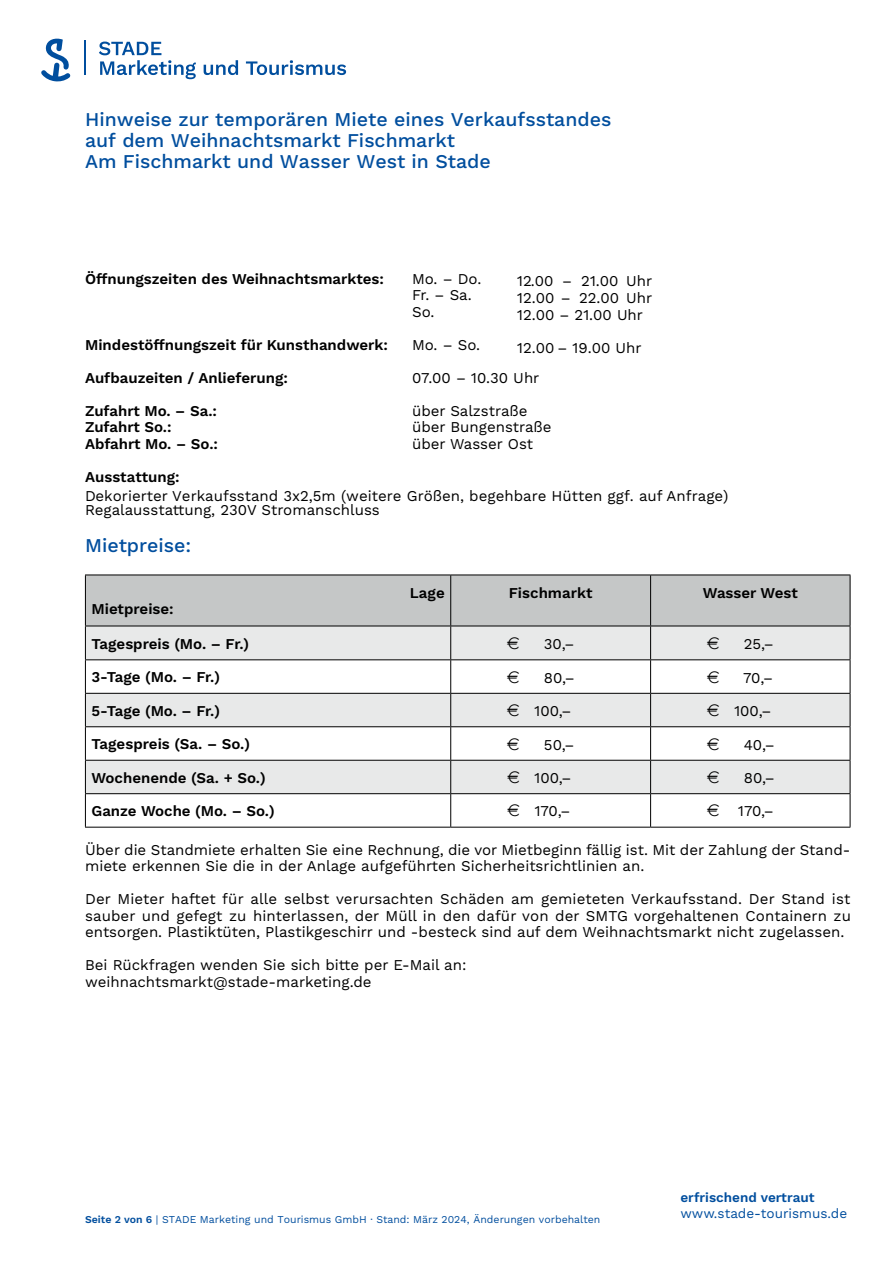
<style>
.page{position:relative;width:893px;height:1263px;background:#fff}
.page>*{position:absolute;margin:0;border:0;box-sizing:border-box;transform-origin:0 0}
.t1{font:500 19.5px/21px "Work Sans";color:#004e9e}
.t2{font:15px/16.5px "Work Sans";color:#000}
.t3{font:600 15px "Work Sans";color:#000}
.t4{font:15px/16.5px "Work Sans";color:#000;text-align:justify}
.t5{font:15px "EURO";color:#000}
.t6{font:13.5px "Work Sans";color:#004e9e}
.t7{font:600 13.5px "Work Sans";color:#004e9e}
.t8{font:10.5px "Work Sans";color:#004e9e}
.s1{font-style:inherit}
.s2{font-weight:600}
.s3{font-family:"EURO"}
</style>
<div class="page">
<svg style="left:41px;top:38px;width:29px;height:44px"></svg>
<svg style="left:99px;top:42px;width:247px;height:37px"></svg>
<hr style="left:84px;top:41px;width:2px;height:34px;background:#004e9e">
<div style="left:86px;top:576px;width:764px;height:50px;background:#c5c7c7"></div>
<svg style="left:86px;top:627px;width:764px;height:166px;fill:#e8e9e9"></svg>
<hr style="left:85px;top:626px;width:1px;height:33px;background:#000">
<hr style="left:450px;top:626px;width:1px;height:33px;background:#000">
<hr style="left:650px;top:626px;width:1px;height:33px;background:#000">
<hr style="left:850px;top:626px;width:1px;height:33px;background:#000">
<hr style="left:85px;top:659px;width:366px;height:1px;background:#000">
<hr style="left:85px;top:660px;width:1px;height:33px;background:#000">
<hr style="left:451px;top:659px;width:200px;height:1px;background:#000">
<hr style="left:450px;top:660px;width:1px;height:33px;background:#000">
<hr style="left:651px;top:659px;width:199px;height:1px;background:#000">
<hr style="left:650px;top:660px;width:1px;height:33px;background:#000">
<hr style="left:850px;top:660px;width:1px;height:33px;background:#000">
<hr style="left:85px;top:693px;width:366px;height:1px;background:#000">
<hr style="left:85px;top:694px;width:1px;height:32px;background:#000">
<hr style="left:451px;top:693px;width:200px;height:1px;background:#000">
<hr style="left:450px;top:694px;width:1px;height:32px;background:#000">
<hr style="left:651px;top:693px;width:199px;height:1px;background:#000">
<hr style="left:650px;top:694px;width:1px;height:32px;background:#000">
<hr style="left:850px;top:694px;width:1px;height:32px;background:#000">
<hr style="left:85px;top:726px;width:366px;height:1px;background:#000">
<hr style="left:85px;top:727px;width:1px;height:33px;background:#000">
<hr style="left:451px;top:726px;width:200px;height:1px;background:#000">
<hr style="left:450px;top:727px;width:1px;height:33px;background:#000">
<hr style="left:651px;top:726px;width:199px;height:1px;background:#000">
<hr style="left:650px;top:727px;width:1px;height:33px;background:#000">
<hr style="left:850px;top:727px;width:1px;height:33px;background:#000">
<hr style="left:85px;top:760px;width:366px;height:1px;background:#000">
<hr style="left:85px;top:761px;width:1px;height:32px;background:#000">
<hr style="left:451px;top:760px;width:200px;height:1px;background:#000">
<hr style="left:450px;top:761px;width:1px;height:32px;background:#000">
<hr style="left:651px;top:760px;width:199px;height:1px;background:#000">
<hr style="left:650px;top:761px;width:1px;height:32px;background:#000">
<hr style="left:850px;top:761px;width:1px;height:32px;background:#000">
<hr style="left:85px;top:793px;width:366px;height:1px;background:#000">
<hr style="left:85px;top:794px;width:1px;height:33px;background:#000">
<hr style="left:451px;top:793px;width:200px;height:1px;background:#000">
<hr style="left:450px;top:794px;width:1px;height:33px;background:#000">
<hr style="left:651px;top:793px;width:199px;height:1px;background:#000">
<hr style="left:650px;top:794px;width:1px;height:33px;background:#000">
<hr style="left:850px;top:794px;width:1px;height:33px;background:#000">
<hr style="left:85px;top:827px;width:366px;height:1px;background:#000">
<hr style="left:451px;top:827px;width:200px;height:1px;background:#000">
<hr style="left:651px;top:827px;width:199px;height:1px;background:#000">
<hr style="left:85px;top:575px;width:366px;height:1px;background:#000">
<hr style="left:85px;top:575px;width:1px;height:51px;background:#000">
<hr style="left:451px;top:575px;width:200px;height:1px;background:#000">
<hr style="left:450px;top:575px;width:1px;height:51px;background:#000">
<hr style="left:651px;top:575px;width:199px;height:1px;background:#000">
<hr style="left:650px;top:575px;width:1px;height:51px;background:#000">
<hr style="left:850px;top:575px;width:1px;height:51px;background:#000">
<hr style="left:85px;top:626px;width:366px;height:1px;background:#000">
<hr style="left:451px;top:626px;width:200px;height:1px;background:#000">
<hr style="left:651px;top:626px;width:199px;height:1px;background:#000">
<h1 class="t1" style="left:85px;top:110px;width:528px">Hinweise zur temporären Miete eines Verkaufsstandes auf dem Weihnachtsmarkt Fischmarkt<br>Am Fischmarkt und Wasser West in Stade</h1>
<p class="t3" style="left:85px;top:270px;width:301px">Öffnungszeiten des Weihnachtsmarktes:</p>
<p class="t2" style="left:412px;top:271px;width:71px">Mo. – Do.<br>Fr. – Sa.<br>So.</p>
<p class="t3" style="left:85px;top:336px;width:305px">Mindestöffnungszeit für Kunsthandwerk:</p>
<p class="t2" style="left:412px;top:337px;width:70px">Mo. – So.</p>
<p class="t4" style="left:517px;top:272px;width:136px">12<span class="s1">.</span>00 <span class="s1">–</span> 21.00 Uhr 12.00 <span class="s1">–</span> 22.00 Uhr 12.00 – 21.00 Uhr</p>
<p class="t4" style="left:517px;top:338px;width:126px">12.00 <span class="s1">–</span> 19.00 Uhr</p>
<p class="t3" style="left:85px;top:369px;width:204px">Aufbauzeiten / Anlieferung:</p>
<p class="t2" style="left:412px;top:370px;width:129px">07.00 – 10.30 Uhr</p>
<p class="t3" style="left:85px;top:402px;width:134px">Zufahrt Mo. – Sa.:</p>
<p class="t2" style="left:412px;top:403px;width:117px">über Salzstraße</p>
<p class="t3" style="left:85px;top:418px;width:88px">Zufahrt So.:</p>
<p class="t2" style="left:412px;top:419px;width:141px">über Bungenstraße</p>
<p class="t3" style="left:85px;top:435px;width:135px">Abfahrt Mo. – So.:</p>
<p class="t2" style="left:412px;top:436px;width:123px">über Wasser Ost</p>
<p class="t2" style="left:85px;top:467px;width:645px;line-height:19.5px"><span class="s2">Ausstattung:<br></span><span class="s1">D</span>ekorierter Verkaufsstand 3x2,5m (weitere Größen, begehbare Hütten ggf. auf Anfrage)</p>
<p class="t2" style="left:85px;top:502px;width:296px">Regalausstattung, 230V Stromanschluss</p>
<h1 class="t1" style="left:85px;top:536px;width:108px">Mietpreise:</h1>
<p class="t3" style="left:410px;top:584px;width:36px">Lage</p>
<p class="t3" style="left:91px;top:601px;width:84px">Mietpreise:</p>
<p class="t3" style="left:509px;top:584px;width:85px">Fischmarkt</p>
<p class="t3" style="left:703px;top:584px;width:96px">Wasser West</p>
<p class="t3" style="left:91px;top:635px;width:159px">Tagespreis (Mo. – Fr.)</p>
<p class="t5" style="left:507px;top:635px;width:14px">2</p>
<p class="t2" style="left:544px;top:636px;width:32px">30,–</p>
<p class="t5" style="left:707px;top:635px;width:14px">2</p>
<p class="t2" style="left:744px;top:636px;width:32px">25,–</p>
<p class="t3" style="left:91px;top:668px;width:130px">3-Tage (Mo. – Fr.)</p>
<p class="t5" style="left:507px;top:669px;width:14px">2</p>
<p class="t2" style="left:544px;top:670px;width:32px">80,–</p>
<p class="t5" style="left:707px;top:669px;width:14px">2</p>
<p class="t2" style="left:743px;top:670px;width:31px">70,–</p>
<p class="t3" style="left:91px;top:702px;width:130px">5-Tage (Mo. – Fr.)</p>
<p class="t2" style="left:507px;top:703px;width:66px"><span class="s3">2</span> 100,–</p>
<p class="t2" style="left:707px;top:703px;width:66px"><span class="s3">2</span> 100,–</p>
<p class="t3" style="left:91px;top:735px;width:160px">Tagespreis (Sa. – So.)</p>
<p class="t5" style="left:507px;top:735px;width:14px">2</p>
<p class="t2" style="left:544px;top:737px;width:32px">50,–</p>
<p class="t5" style="left:707px;top:735px;width:14px">2</p>
<p class="t2" style="left:744px;top:737px;width:32px">40,–</p>
<p class="t3" style="left:91px;top:769px;width:176px">Wochenende (Sa. + So.)</p>
<p class="t2" style="left:507px;top:770px;width:66px"><span class="s3">2</span> 100,–</p>
<p class="t5" style="left:707px;top:769px;width:14px">2</p>
<p class="t2" style="left:744px;top:770px;width:32px">80,–</p>
<p class="t3" style="left:91px;top:802px;width:185px">Ganze Woche (Mo. – So.)</p>
<p class="t2" style="left:507px;top:804px;width:64px"><span class="s3">2</span> 170,–</p>
<p class="t2" style="left:707px;top:804px;width:68px"><span class="s3">2</span> 170,–</p>
<p class="t2" style="left:85px;top:842px;width:767px">Über die Standmiete erhalten Sie eine Rechnung, die vor Mietbeginn fällig ist. Mit der Zahlung der Stand&shy;miete erkennen Sie die in der Anlage aufgeführten Sicherheitsrichtlinien an.</p>
<p class="t2" style="left:85px;top:891px;width:767px;text-align:justify">Der Mieter haftet für alle selbst verursachten Schäden am gemieteten Verkaufsstand. Der Stand ist sauber und gefegt zu hinterlassen, der Müll in den dafür von der SMTG vorgehaltenen Containern zu entsorgen. Plastiktüten, Plastikgeschirr und -besteck sind auf dem Weihnachtsmarkt nicht zugelassen.</p>
<p class="t2" style="left:85px;top:957px;width:383px">Bei Rückfragen wenden Sie sich bitte per E-Mail an: weihnachtsmarkt@stade-marketing.de</p>
<p class="t8" style="left:85px;top:1213px;width:517px"><span class="s2">Seite 2 von 6</span> | STADE Marketing und Tourismus GmbH · Stand: <span class="s1">März 2024,</span> Änderungen vorbehalten</p>
<p class="t7" style="left:680px;top:1190px;width:136px">erfrischend vertraut</p>
<p class="t6" style="left:680px;top:1206px;width:168px">www.stade-tourismus.de</p>
</div>
